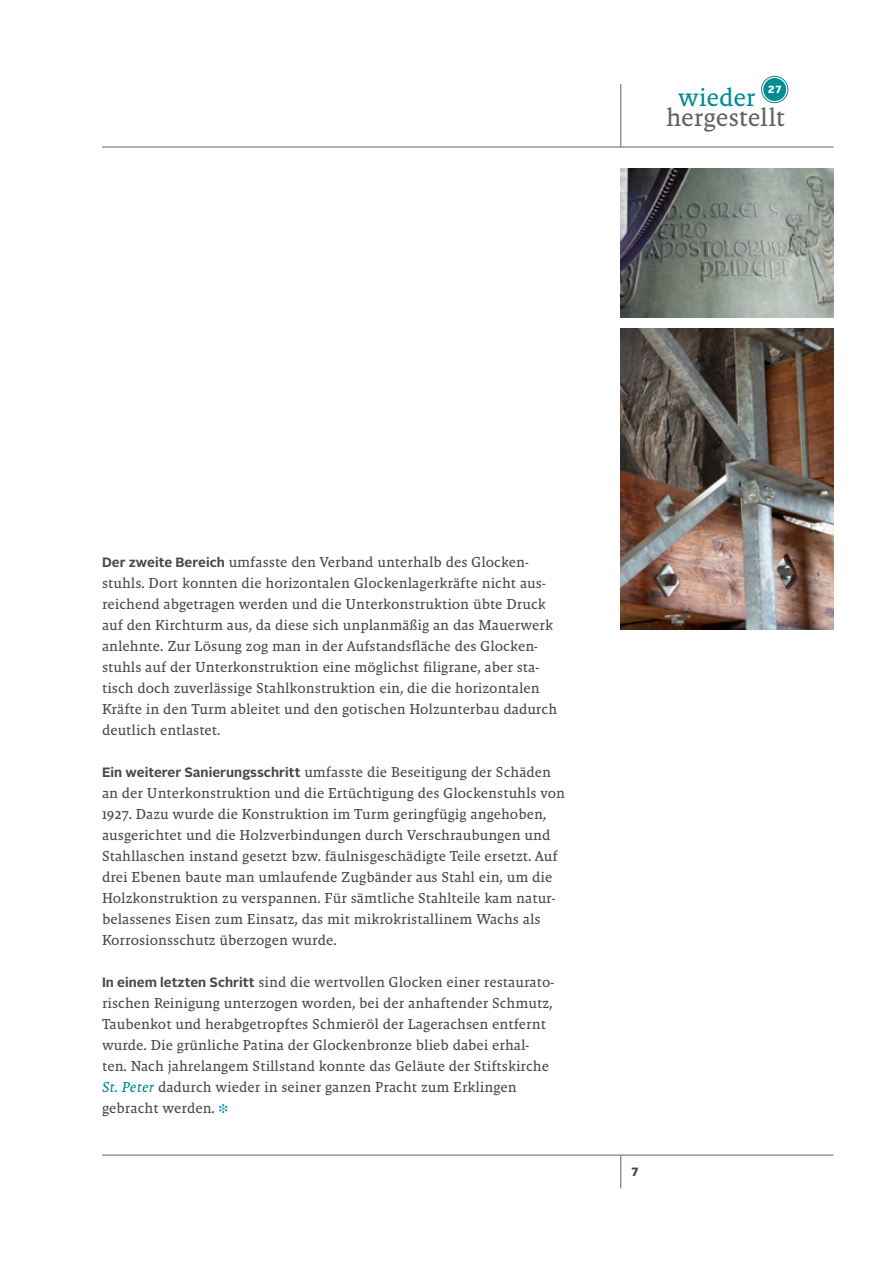
<style>
.page{position:relative;width:893px;height:1263px;background:#fff}
.page>*{position:absolute;margin:0;border:0;box-sizing:border-box;transform-origin:0 0}
.t1{font:25.65px "Malaga OT";letter-spacing:-.01em;color:#626261}
.t2{font:25.65px "Malaga OT";letter-spacing:-.015em;color:#008c92}
.t3{font:14.7px/21px "Malaga OT";color:#484847}
.t4{font:900 12px "Alright Sans";color:#484847}
.t5{font:900 10.35px "Alright Sans";color:#fff}
.s1{font-family:"Alright Sans";font-weight:700;font-size:13.5px}
.s2{font-style:italic;color:#008c92}
.s3{color:#009ba2}
</style>
<div class="page">
<hr style="left:102px;top:147px;width:731px;height:1px;background:#626261">
<hr style="left:102px;top:1155px;width:731px;height:1px;background:#626261">
<div style="left:763px;top:78px;width:23px;height:23px;background:#008c92;border-radius:50%"></div>
<div style="left:761px;top:76px;width:27px;height:27px;border:1px solid #008c92;border-radius:50%"></div>
<hr style="left:621px;top:84px;width:1px;height:63px;background:#626261">
<hr style="left:621px;top:1155px;width:1px;height:33px;background:#626261">
<img style="left:621px;top:328px;width:212px;height:301px">
<img style="left:621px;top:168px;width:212px;height:150px">
<h1 class="t2" style="left:678px;top:83px;width:79px">wieder</h1>
<p class="t5" style="left:768px;top:82px;width:15px">27</p>
<h1 class="t1" style="left:666px;top:103px;width:120px">hergestellt</h1>
<p class="t3" style="left:102px;top:551px;width:457px"><span class="s1">Der zweite Bereich</span> umfasste den Verband unterhalb des Glocken&shy;stuhls. Dort konnten die horizontalen Glockenlagerkräfte nicht aus&shy;reichend abgetragen werden und die Unterkonstruktion übte Druck auf den Kirchturm aus, da diese sich unplanmäßig an das Mauerwerk anlehnte. Zur Lösung zog man in der Aufstandsfläche des Glocken&shy;stuhls auf der Unterkonstruktion eine möglichst filigrane, aber sta&shy;tisch doch zuverlässige Stahlkonstruktion ein, die die horizontalen Kräfte in den Turm ableitet und den gotischen Holzunterbau dadurch deutlich entlastet.</p>
<p class="t3" style="left:102px;top:761px;width:465px"><span class="s1">Ein weiterer Sanierungsschritt</span> umfasste die Beseitigung der Schäden an der Unterkonstruktion und die Ertüchtigung des Glockenstuhls von 1927. Dazu wurde die Konstruktion im Turm geringfügig angehoben, ausgerichtet und die Holzverbindungen durch Verschraubungen und Stahllaschen instand gesetzt bzw. fäulnisgeschädigte Teile ersetzt. Auf drei Ebenen baute man umlaufende Zugbänder aus Stahl ein, um die Holzkonstruktion zu verspannen. Für sämtliche Stahlteile kam natur&shy;belassenes Eisen zum Einsatz, das mit mikrokristallinem Wachs als Korrosionsschutz überzogen wurde.</p>
<p class="t3" style="left:102px;top:971px;width:454px"><span class="s1">In einem letzten Schritt</span> sind die wertvollen Glocken einer restaurato&shy;rischen Reinigung unterzogen worden, bei der anhaftender Schmutz, Taubenkot und herabgetropftes Schmieröl der Lagerachsen entfernt wurde. Die grünliche Patina der Glockenbronze blieb dabei erhal&shy;ten. Nach jahrelangem Stillstand konnte das Geläute der Stiftskirche <span class="s2">St. Peter</span> dadurch wieder in seiner ganzen Pracht zum Erklingen gebracht werden. <span class="s3">❉</span></p>
<p class="t4" style="left:631px;top:1163px;width:8px">7</p>
</div>
